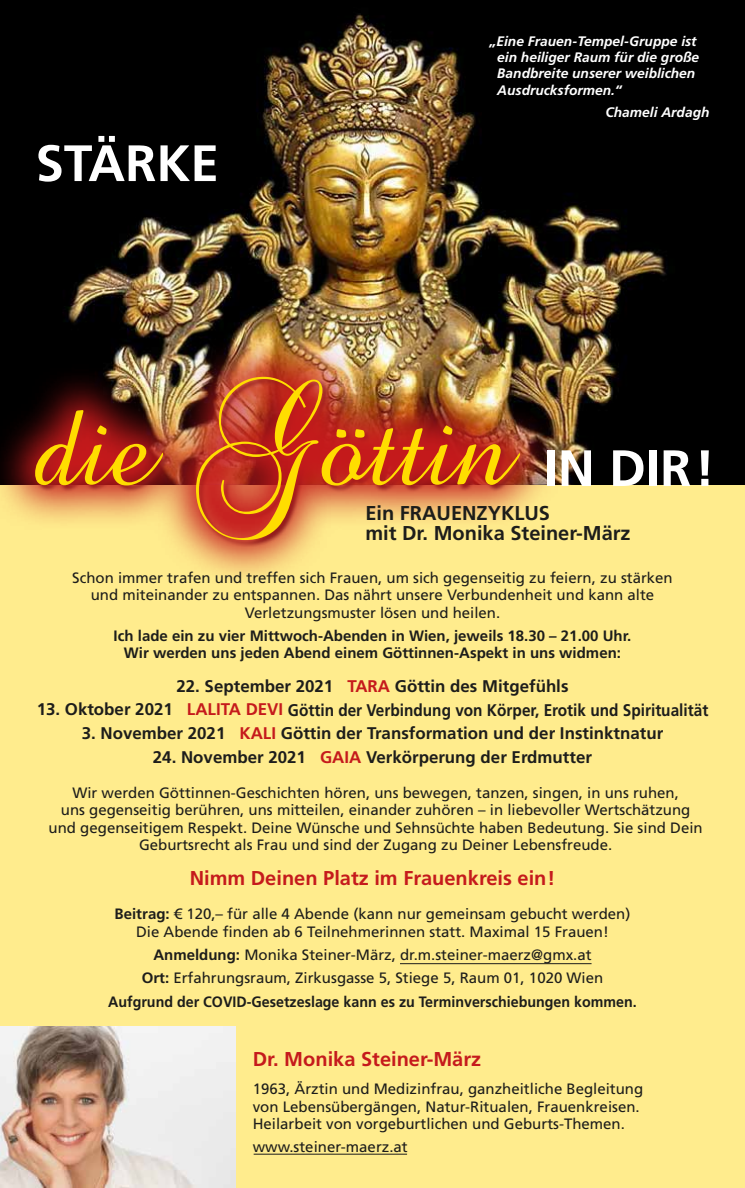
<style>
.page{position:relative;width:745px;height:1188px;background:#fff}
.page>*{position:absolute;margin:0;border:0;box-sizing:border-box;transform-origin:0 0}
.t1{font:116.25px "Brock Script";color:#fd0}
.t2{font:700 51px "Frutiger LT Std";color:#fff}
.t3{font:700 20px "Frutiger LT Std";color:#c51a1c}
.t4{font:700 20px/20px "Frutiger LT Std";color:#1d1d1b}
.t5{font:700 16.88px "Frutiger LT Std";color:#1d1d1b}
.t6{font:15px/17.5px "Frutiger LT Std";color:#1d1d1b;text-align:center}
.t7{font:700 15px/17.5px "Frutiger LT Std";color:#1d1d1b;text-align:center}
.t8{font:700 15px "Frutiger LT Std";color:#1d1d1b;scale:.95 1}
.t9{font:italic 700 13.75px/16.2px "Frutiger LT Std";color:#fff}
.s1{color:#c51a1c}
.s2{font-weight:700}
</style>
<div class="page">
<div style="left:0;top:308px;width:744px;height:879px;background:#ffec8d"></div>
<img style="left:0;top:0;width:744px;height:484px">
<img style="left:0;top:330px;width:564px;height:247px">
<img style="left:0;top:1026px;width:236px;height:161px">
<hr style="left:253px;top:1153px;width:154px;height:1px;background:#1d1d1b">
<hr style="left:400px;top:963px;width:191px;height:1px;background:#1d1d1b">
<h2 class="t2" style="left:35px;top:133px;width:185px">STÄRKE</h2>
<p class="t9" style="left:497px;top:33px;width:203px;text-indent:-8px">„Eine Frauen-Tempel-Gruppe ist ein heiliger Raum für die große<br>Bandbreite unserer weiblichen<br>Ausdrucksformen.“</p>
<p class="t9" style="left:605px;top:104px;width:105px">Chameli Ardagh</p>
<h1 class="t1" style="left:35px;top:360px;width:476px">die Göttin</h1>
<h2 class="t2" style="left:543px;top:438px;width:172px">IN DIR!</h2>
<h3 class="t4" style="left:365px;top:503px;width:266px">Ein FRAUENZYKLUS<br>mit Dr. Monika Steiner-März</h3>
<p class="t6" style="left:72px;top:568px;width:601px">Schon immer trafen und treffen sich Frauen, um sich gegenseitig zu feiern, zu stärken und miteinander zu entspannen. Das nährt unsere Verbundenheit und kann alte<br>Verletzungsmuster lösen und heilen.</p>
<p class="t7" style="left:113px;top:626px;width:519px">Ich lade ein zu vier Mittwoch-Abenden in Wien, jeweils 18.30 – 21.00 Uhr.<br>Wir werden uns jeden Abend einem Göttinnen-Aspekt in uns widmen:</p>
<p class="t5" style="left:176px;top:675px;width:393px">22. September 2021 <span class="s1">TARA</span> Göttin des Mitgefühls</p>
<p class="t5" style="left:37px;top:699px;width:672px">13. Oktober 2021 <span class="s1">LALITA DEVI</span> Göttin der Verbindung von Körper, Erotik und Spiritualität</p>
<p class="t5" style="left:82px;top:723px;width:582px">3. November 2021 <span class="s1">KALI</span> Göttin der Transformation und der Instinktnatur</p>
<p class="t5" style="left:153px;top:747px;width:440px">24. November 2021 <span class="s1">GAIA</span> Verkörperung der Erdmutter</p>
<p class="t6" style="left:49px;top:783px;width:655px">Wir werden Göttinnen-Geschichten hören, uns bewegen, tanzen, singen, in uns ruhen,<br>uns gegenseitig berühren, uns mitteilen, einander zuhören – in liebevoller Wertschätzung und gegenseitigem Respekt. Deine Wünsche und Sehnsüchte haben Bedeutung. Sie sind Dein Geburtsrecht als Frau und sind der Zugang zu Deiner Lebensfreude.</p>
<h3 class="t3" style="left:189px;top:866px;width:367px">Nimm Deinen Platz im Frauenkreis ein!</h3>
<p class="t6" style="left:114px;top:904px;width:517px;line-height:18px"><span class="s2">Beitrag:</span> € 120,– für alle 4 Abende (kann nur gemeinsam gebucht werden)<br>Die Abende finden ab 6 Teilnehmerinnen statt. Maximal 15 Frauen!</p>
<p class="t6" style="left:142px;top:943px;width:463px;line-height:23px"><span class="s2">Anmeldung:</span> Monika Steiner-März, dr.m.steiner-maerz@gmx.at<br><span class="s2">Ort:</span> Erfahrungsraum, Zirkusgasse 5, Stiege 5, Raum 01, 1020 Wien</p>
<p class="t8" style="left:108px;top:992px;width:557px">Aufgrund der COVID-Gesetzeslage kann es zu Terminverschiebungen kommen.</p>
<h3 class="t3" style="left:252px;top:1047px;width:230px">Dr. Monika Steiner-März</h3>
<p class="t6" style="left:252px;top:1079px;width:392px;text-align:left">1963, Ärztin und Medizinfrau, ganzheitliche Begleitung von Lebensübergängen, Natur-Ritualen, Frauenkreisen.<br>Heilarbeit von vorgeburtlichen und Geburts-Themen.</p>
<p class="t6" style="left:252px;top:1137px;width:156px">www.steiner-maerz.at</p>
</div>
